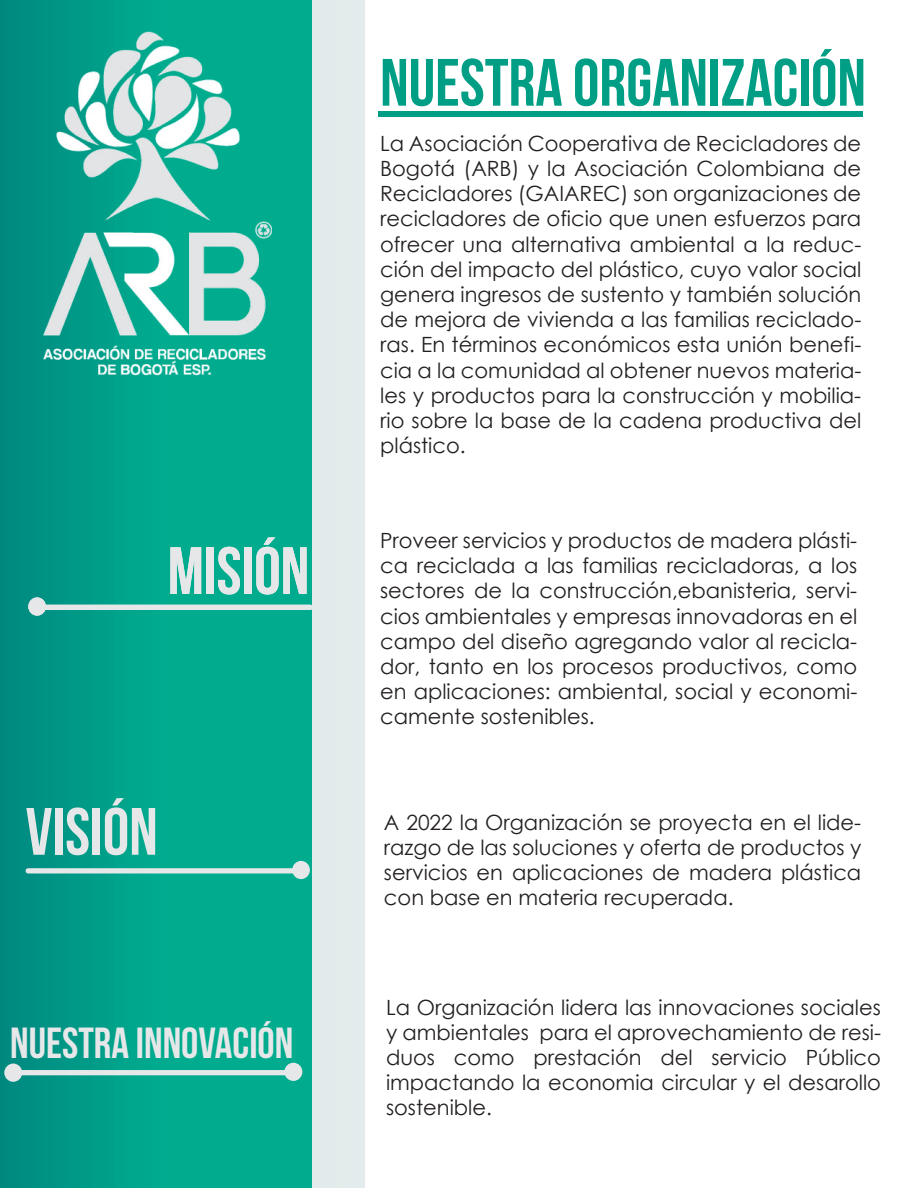
<style>
.page{position:relative;width:918px;height:1188px;background:#fff}
.page>*{position:absolute;margin:0;border:0;box-sizing:border-box;transform-origin:0 0}
.t1{font:66.75px "Bebas Neue";color:#009f85}
.t2{font:66.75px "Bebas Neue";color:#e6e7e9}
.t3{font:43.5px "Bebas Neue";color:#e6e7e9}
.t4{font:21px/25.2px "Century Gothic";color:#231f20;text-align:justify}
</style>
<div class="page">
<div style="left:53px;top:0;width:311px;height:1188px;background:#e4ebeb"></div>
<div style="left:0;top:0;width:312px;height:1188px;background:linear-gradient(to right,#009183,#00b492)"></div>
<div style="left:379px;top:111px;width:484px;height:6px;background:#009f85"></div>
<div style="left:33px;top:605px;width:280px;height:5px;background:#e6e7e9;border-radius:2px"></div>
<div style="left:28px;top:597px;width:18px;height:19px;background:#e6e7e9;border-radius:50%"></div>
<div style="left:26px;top:868px;width:279px;height:5px;background:#e6e7e9;border-radius:2px"></div>
<div style="left:292px;top:861px;width:18px;height:18px;background:#e6e7e9;border-radius:50%"></div>
<div style="left:11px;top:1070px;width:286px;height:5px;background:#e6e7e9;border-radius:3px"></div>
<div style="left:284px;top:1063px;width:18px;height:18px;background:#e6e7e9;border-radius:50%"></div>
<div style="left:4px;top:1064px;width:18px;height:18px;background:#e6e7e9;border-radius:50%"></div>
<img style="left:0;top:17px;width:312px;height:368px">
<h1 class="t2" style="left:168px;top:534px;width:143px">MISióN</h1>
<h1 class="t2" style="left:26px;top:795px;width:134px">VISióN</h1>
<h2 class="t3" style="left:10px;top:1019px;width:285px">NUESTRA INNOVACIóN</h2>
<h1 class="t1" style="left:380px;top:46px;width:487px">NUESTRA ORGANIZACIóN</h1>
<p class="t4" style="left:380px;top:130px;width:483px">La Asociación Cooperativa de Recicladores de Bogotá (ARB) y la Asociación Colombiana de Recicladores (GAIAREC) son organizaciones de recicladores de oficio que unen esfuerzos para ofrecer una alternativa ambiental a la reduc&shy;ción del impacto del plástico, cuyo valor social genera ingresos de sustento y también solución de mejora de vivienda a las familias reciclado&shy;ras. En términos económicos esta unión benefi&shy;cia a la comunidad al obtener nuevos materia&shy;les y productos para la construcción y mobilia&shy;rio sobre la base de la cadena productiva del plástico.</p>
<p class="t4" style="left:380px;top:527px;width:479px">Proveer servicios y productos de madera plásti&shy;ca reciclada a las familias recicladoras, a los sectores de la construcción,ebanisteria, servi&shy;cios ambientales y empresas innovadoras en el campo del diseño agregando valor al recicla&shy;dor, tanto en los procesos productivos, como en aplicaciones: ambiental, social y economi&shy;camente sostenibles.</p>
<p class="t4" style="left:384px;top:809px;width:479px">A 2022 la Organización se proyecta en el lide&shy;razgo de las soluciones y oferta de productos y servicios en aplicaciones de madera plástica con base en materia recuperada.</p>
<p class="t4" style="left:386px;top:994px;width:496px">La Organización lidera las innovaciones sociales y ambientales para el aprovechamiento de resi&shy;duos como prestación del servicio Público impactando la economia circular y el desarollo sostenible.</p>
</div>
